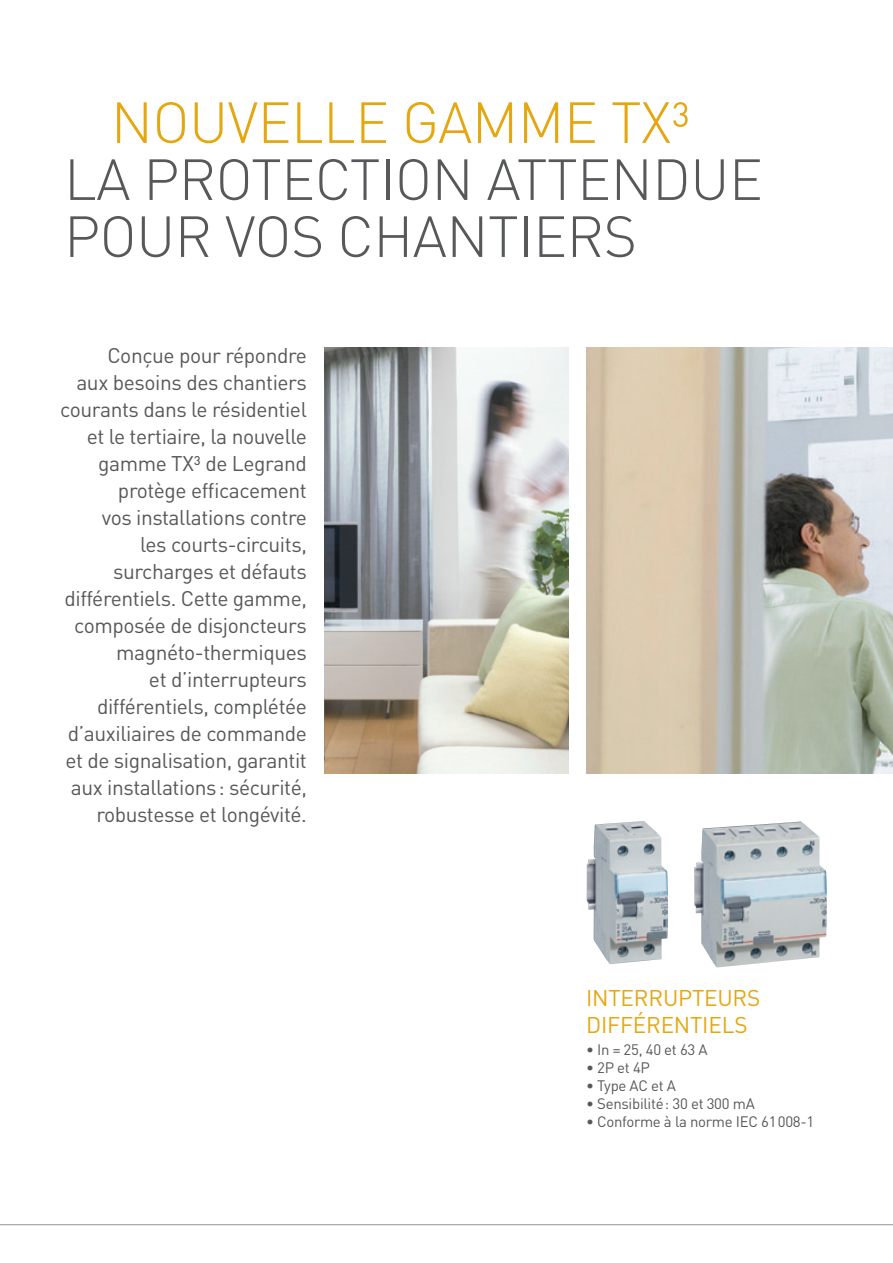
<style>
.page{position:relative;width:893px;height:1263px;background:#fff}
.page>*{position:absolute;margin:0;border:0;box-sizing:border-box;transform-origin:0 0}
.t1{font:300 57px/57px "DIN Pro";letter-spacing:-.01em;color:#57585a}
.t2{font:300 57px "DIN Pro";letter-spacing:-.01em;color:#e5a710}
.t3{font:22.5px/27px "DIN Pro";letter-spacing:-.01em;color:#e5a710}
.t4{font:21px/27px "DIN Pro";letter-spacing:-.02em;color:#57585a;text-align:right}
.t5{font:15px "DIN Pro";letter-spacing:-.02em;color:#57585a}
</style>
<div class="page">
<hr style="left:0;top:1224px;width:893px;height:1px;background:#939598">
<img style="left:325px;top:348px;width:243px;height:425px">
<img style="left:586px;top:348px;width:307px;height:425px">
<img style="left:586px;top:821px;width:82px;height:143px">
<img style="left:694px;top:821px;width:133px;height:146px">
<h1 class="t2" style="left:111px;top:84px;width:581px">N OUVELLE GAMME TX³</h1>
<h1 class="t1" style="left:64px;top:148px;width:700px">LA PROTECTION ATTENDUE<br>POUR VOS CHANTIERS</h1>
<p class="t4" style="left:60px;top:341px;width:248px">Conçue pour répondre<br>aux besoins des chantiers courants dans le résidentiel et le tertiaire, la nouvelle gamme TX³ de Legrand protège efficacement<br>vos installations contre<br>les courts-circuits, surcharges et défauts différentiels. Cette gamme, composée de disjoncteurs magnéto-thermiques<br>et d’interrupteurs différentiels, complétée d’auxiliaires de commande et de signalisation, garantit aux installations: sécurité, robustesse et longévité.</p>
<p class="t3" style="left:586px;top:983px;width:176px">I nterrupteurs différentiels</p>
<p class="t5" style="left:586px;top:1039px;width:123px">• In = 25, 40 et 63 A</p>
<p class="t5" style="left:586px;top:1057px;width:65px">• 2P et 4P</p>
<p class="t5" style="left:586px;top:1075px;width:91px">• Type AC et A</p>
<p class="t5" style="left:586px;top:1093px;width:170px">• Sensibilité: 30 et 300 mA</p>
<p class="t5" style="left:586px;top:1111px;width:230px">• Conforme à la norme IEC 61008-1</p>
</div>
